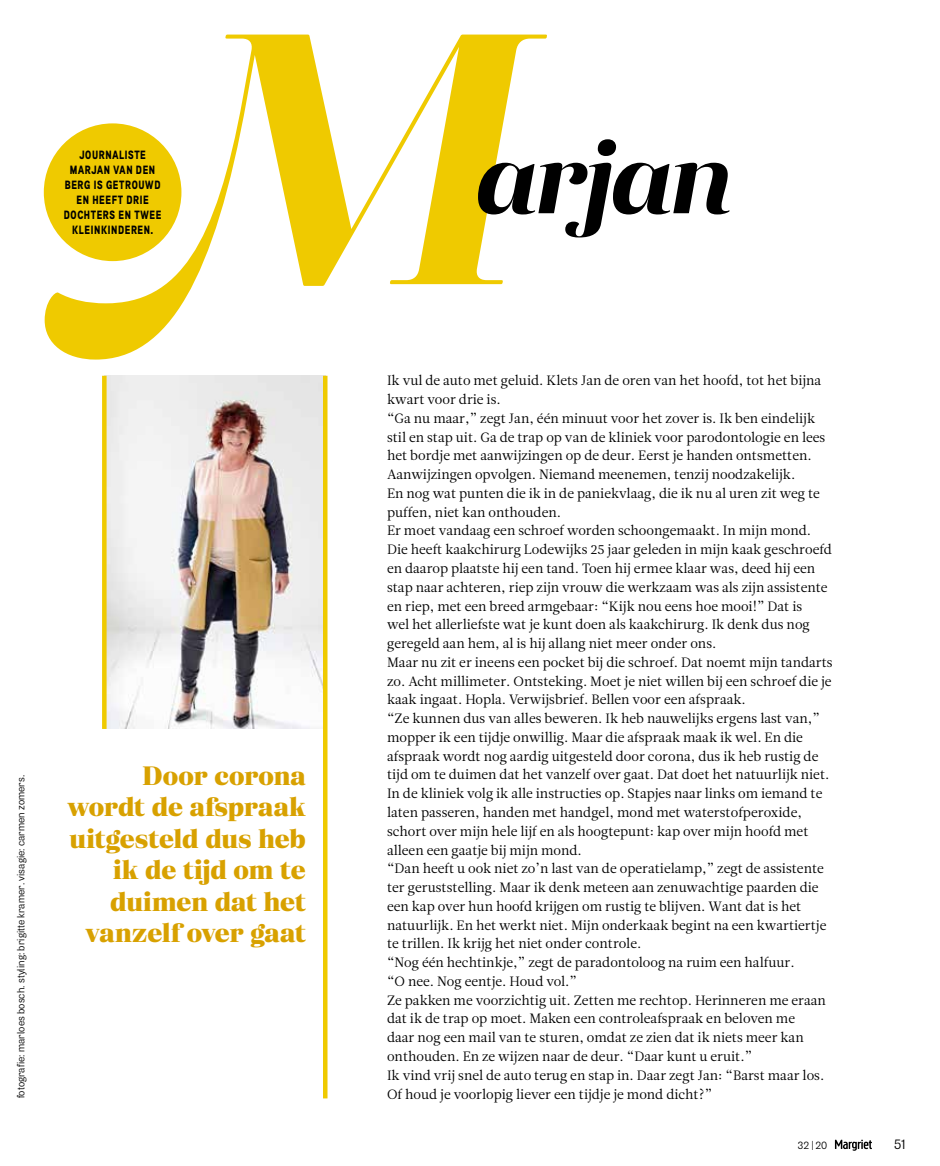
<style>
.page{position:relative;width:940px;height:1166px;background:#fff}
.page>*{position:absolute;margin:0;border:0;box-sizing:border-box;transform-origin:0 0}
.t1{font:italic 700 104.55px "Eckhart Display";letter-spacing:-.045em;color:#000}
.t2{font:800 26.55px/31.5px "Eckhart Text";letter-spacing:-.03em;color:#d8a100;text-align:right}
.t3{font:13.5px/18.8px "Leitura News Roman 1";color:#000}
.t4{font:13.5px "Air";color:#000}
.t5{font:900 12px/15px "Air";letter-spacing:.065em;color:#000;text-align:center;scale:.8 1}
.t6{font:10.5px "Air";letter-spacing:.01em;color:#000}
.s1{font-size:9.75px}
</style>
<div class="page">
<img style="left:107px;top:375px;width:216px;height:353px">
<hr style="left:323px;top:375px;width:4px;height:723px;background:#efca00">
<div style="left:102px;top:375px;width:5px;height:353px;background:#efca00"></div>
<svg style="left:835px;top:1139px;width:37px;height:11px"></svg>
<svg style="left:45px;top:35px;width:502px;height:324px"></svg>
<div style="left:44px;top:123px;width:137px;height:138px;background:#efca00;border-radius:50%"></div>
<p class="t5" style="left:64px;top:147px;width:124px">JOURNALISTE<br>MARJAN VAN DEN<br>BERG IS GETROUWD<br>EN HEEFT DRIE<br>DOCHTERS EN TWEE<br>KLEINKINDEREN.</p>
<p class="t6" style="left:14px;top:1098px;width:325px;rotate:-90deg">fotografie: marloes bosch. styling: brigitte kramer. visagie: carmen zomers.</p>
<h2 class="t2" style="left:67px;top:759px;width:240px">Door corona wordt de afspraak uitgesteld dus heb ik de tijd om te duimen dat het vanzelf over gaat</h2>
<h1 class="t1" style="left:475px;top:103px;width:260px">arjan</h1>
<p class="t3" style="left:387px;top:371px;width:447px">Ik vul de auto met geluid. Klets Jan de oren van het hoofd, tot het bijna kwart voor drie is.<br>“Ga nu maar,” zegt Jan, één minuut voor het zover is. Ik ben eindelijk stil en stap uit. Ga de trap op van de kliniek voor parodontologie en lees het bordje met aanwijzingen op de deur. Eerst je handen ontsmetten.<br>Aanwijzingen opvolgen. Niemand meenemen, tenzij noodzakelijk.<br>En nog wat punten die ik in de paniekvlaag, die ik nu al uren zit weg te puffen, niet kan onthouden.<br>Er moet vandaag een schroef worden schoongemaakt. In mijn mond.<br>Die heeft kaakchirurg Lodewijks 25 jaar geleden in mijn kaak geschroefd en daarop plaatste hij een tand. Toen hij ermee klaar was, deed hij een stap naar achteren, riep zijn vrouw die werkzaam was als zijn assistente en riep, met een breed armgebaar: “Kijk nou eens hoe mooi!” Dat is<br>wel het allerliefste wat je kunt doen als kaakchirurg. Ik denk dus nog geregeld aan hem, al is hij allang niet meer onder ons.<br>Maar nu zit er ineens een pocket bij die schroef. Dat noemt mijn tandarts zo. Acht millimeter. Ontsteking. Moet je niet willen bij een schroef die je kaak ingaat. Hopla. Verwijsbrief. Bellen voor een afspraak.<br>“Ze kunnen dus van alles beweren. Ik heb nauwelijks ergens last van,” mopper ik een tijdje onwillig. Maar die afspraak maak ik wel. En die afspraak wordt nog aardig uitgesteld door corona, dus ik heb rustig de tijd om te duimen dat het vanzelf over gaat. Dat doet het natuurlijk niet.<br>In de kliniek volg ik alle instructies op. Stapjes naar links om iemand te laten passeren, handen met handgel, mond met waterstofperoxide, schort over mijn hele lijf en als hoogtepunt: kap over mijn hoofd met alleen een gaatje bij mijn mond.<br>“Dan heeft u ook niet zo’n last van de operatielamp,” zegt de assistente ter geruststelling. Maar ik denk meteen aan zenuwachtige paarden die een kap over hun hoofd krijgen om rustig te blijven. Want dat is het natuurlijk. En het werkt niet. Mijn onderkaak begint na een kwartiertje te trillen. Ik krijg het niet onder controle.<br>“Nog één hechtinkje,” zegt de paradontoloog na ruim een halfuur.<br>“O nee. Nog eentje. Houd vol.”<br>Ze pakken me voorzichtig uit. Zetten me rechtop. Herinneren me eraan dat ik de trap op moet. Maken een controleafspraak en beloven me<br>daar nog een mail van te sturen, omdat ze zien dat ik niets meer kan onthouden. En ze wijzen naar de deur. “Daar kunt u eruit.”<br>Ik vind vrij snel de auto terug en stap in. Daar zegt Jan: “Barst maar los.<br>Of houd je voorlopig liever een tijdje je mond dicht?”</p>
<p class="t6" style="left:798px;top:1138px;width:31px">32 <span class="s1">|</span>20</p>
<p class="t4" style="left:894px;top:1135px;width:13px">51</p>
</div>
